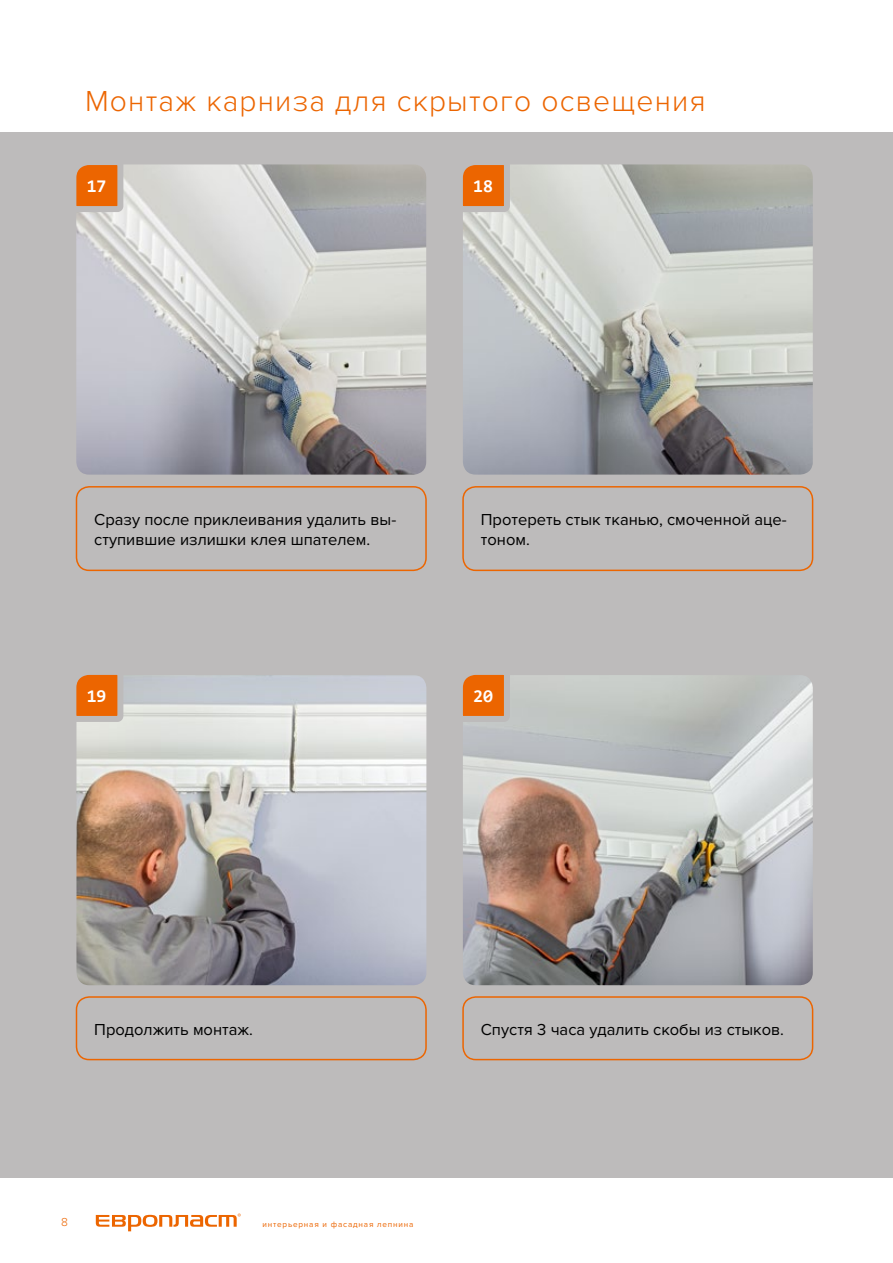
<style>
.page{position:relative;width:893px;height:1263px;background:#fff}
.page>*{position:absolute;margin:0;border:0;box-sizing:border-box;transform-origin:0 0}
.t1{font:300 30px "Proxima Nova";letter-spacing:.04em;color:#ec6500}
.t2{font:700 18px "Consolas";color:#fff}
.t3{font:16.5px/19.8px "Proxima Nova";color:#000}
.t4{font:300 12px "Proxima Nova";color:#ec6500}
.t5{font:8.1px "Proxima Nova";letter-spacing:.1em;color:#ec6500}
</style>
<div class="page">
<div style="left:0;top:132px;width:893px;height:1045px;background:#bdbbbb"></div>
<div style="left:76px;top:486px;width:351px;height:85px;border:2px solid #ec6500;border-radius:13px"></div>
<div style="left:76px;top:996px;width:351px;height:64px;border:2px solid #ec6500;border-radius:13px"></div>
<div style="left:462px;top:486px;width:351px;height:85px;border:2px solid #ec6500;border-radius:13px"></div>
<div style="left:462px;top:996px;width:351px;height:64px;border:2px solid #ec6500;border-radius:13px"></div>
<img style="left:76px;top:164px;width:350px;height:311px">
<img style="left:463px;top:164px;width:350px;height:311px">
<img style="left:76px;top:675px;width:350px;height:310px">
<img style="left:463px;top:675px;width:350px;height:310px">
<svg style="left:76px;top:164px;width:50px;height:51px"></svg>
<svg style="left:76px;top:674px;width:50px;height:51px"></svg>
<svg style="left:462px;top:164px;width:51px;height:51px"></svg>
<svg style="left:462px;top:674px;width:51px;height:51px"></svg>
<svg style="left:96px;top:1213px;width:145px;height:18px"></svg>
<h1 class="t1" style="left:85px;top:84px;width:622px">Монтаж карниза для скрытого освещения</h1>
<p class="t2" style="left:87px;top:175px;width:21px">17</p>
<p class="t2" style="left:473px;top:175px;width:21px">18</p>
<p class="t3" style="left:94px;top:510px;width:304px">Сразу после приклеивания удалить вы&shy;ступившие излишки клея шпателем.</p>
<p class="t2" style="left:87px;top:685px;width:21px">19</p>
<p class="t3" style="left:481px;top:510px;width:307px">Протереть стык тканью, смоченной аце&shy;тоном.</p>
<p class="t2" style="left:473px;top:685px;width:21px">20</p>
<p class="t3" style="left:94px;top:1020px;width:160px">Продолжить монтаж.</p>
<p class="t3" style="left:481px;top:1020px;width:305px">Спустя 3 часа удалить скобы из стыков.</p>
<p class="t4" style="left:61px;top:1215px;width:8px">8</p>
<p class="t5" style="left:262px;top:1220px;width:153px">интерьерная и фасадная лепнина</p>
</div>
